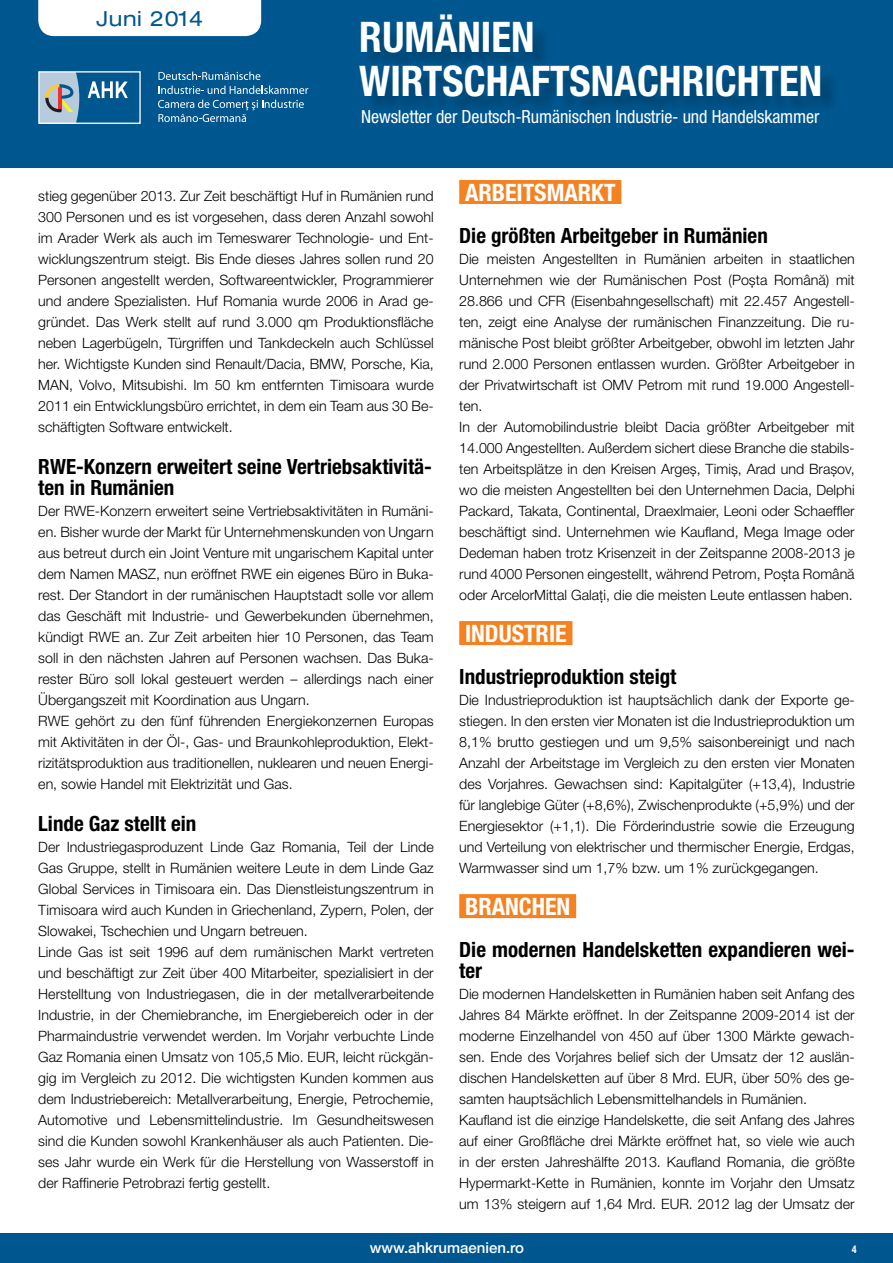
<style>
.page{position:relative;width:893px;height:1263px;background:#fff}
.page>*{position:absolute;margin:0;border:0;box-sizing:border-box;transform-origin:0 0}
.t1{font:700 condensed 42.3px/44px "Helvetica Neue LT Pro";color:#fff}
.t2{font:700 condensed 24px "Helvetica Neue LT Pro";color:#fff}
.t3{font:700 condensed 21px/21px "Helvetica Neue LT Pro";color:#000}
.t4{font:expanded 20.85px "Helvetica Neue LT Pro";letter-spacing:.03em;color:#005790}
.t5{font:condensed 18px "Helvetica Neue LT Pro";letter-spacing:-.005em;color:#fff}
.t6{font:500 15px "Helvetica Neue LT Pro";color:#fff}
.t7{font:300 14.25px/21px "Helvetica Neue LT Pro";color:#000}
.t8{font:700 condensed 10.5px "Helvetica Neue LT Pro";color:#fff}
</style>
<div class="page">
<div style="left:0;top:1233px;width:893px;height:30px;background:#005790"></div>
<div style="left:0;top:0;width:893px;height:168px;background:#005790"></div>
<div style="left:38px;top:0;width:223px;height:36px;background:#fff"></div>
<div style="left:40px;top:72px;width:100px;height:51px;background:#b7cbdc"></div>
<svg style="left:45px;top:73px;width:94px;height:49px"></svg>
<div style="left:38px;top:71px;width:103px;height:53px;border:1px solid #fff"></div>
<svg style="left:158px;top:72px;width:102px;height:8px"></svg>
<svg style="left:159px;top:86px;width:149px;height:8px"></svg>
<svg style="left:158px;top:100px;width:146px;height:22px"></svg>
<div style="left:363px;top:16px;width:476px;height:99px;background:#000;opacity:.25"></div>
<div style="left:459px;top:180px;width:162px;height:24px;background:#f58220"></div>
<div style="left:459px;top:621px;width:113px;height:24px;background:#f58220"></div>
<div style="left:459px;top:894px;width:117px;height:24px;background:#f58220"></div>
<h3 class="t4" style="left:96px;top:7px;width:108px">Juni 2014</h3>
<h1 class="t1" style="left:359px;top:14px;width:464px">Rumänien<br>Wirtschaftsnachrichten</h1>
<p class="t5" style="left:361px;top:106px;width:460px">Newsletter der Deutsch-Rumänischen Industrie- und Handelskammer</p>
<p class="t7" style="left:38px;top:185px;width:397px;text-align:justify">stieg gegenüber 2013. Zur Zeit beschäftigt Huf in Rumänien rund 300 Personen und es ist vorgesehen, dass deren Anzahl sowohl im Arader Werk als auch im Temeswarer Technologie- und Ent&shy;wicklungszentrum steigt. Bis Ende dieses Jahres sollen rund 20<br>Personen angestellt werden, Softwareentwickler, Programmierer und andere Spezialisten. Huf Romania wurde 2006 in Arad ge&shy;gründet. Das Werk stellt auf rund 3.000 qm Produktionsfläche neben Lagerbügeln, Türgriffen und Tankdeckeln auch Schlüssel her. Wichtigste Kunden sind Renault/Dacia, BMW, Porsche, Kia, MAN, Volvo, Mitsubishi. Im 50 km entfernten Timisoara wurde 2011 ein Entwicklungsbüro errichtet, in dem ein Team aus 30 Be&shy;schäftigten Software entwickelt.</p>
<h3 class="t3" style="left:38px;top:456px;width:395px">RWE-Konzern erweitert seine Vertriebsaktivitä&shy;ten in Rumänien</h3>
<p class="t7" style="left:38px;top:500px;width:397px">Der RWE-Konzern erweitert seine Vertriebsaktivitäten in Rumäni&shy;en. Bisher wurde der Markt für Unternehmenskunden von Ungarn aus betreut durch ein Joint Venture mit ungarischem Kapital unter dem Namen MASZ, nun eröffnet RWE ein eigenes Büro in Buka&shy;rest. Der Standort in der rumänischen Hauptstadt solle vor allem das Geschäft mit Industrie- und Gewerbekunden übernehmen, kündigt RWE an. Zur Zeit arbeiten hier 10 Personen, das Team soll in den nächsten Jahren auf Personen wachsen. Das Buka&shy;rester Büro soll lokal gesteuert werden – allerdings nach einer Übergangszeit mit Koordination aus Ungarn.<br>RWE gehört zu den fünf führenden Energiekonzernen Europas mit Aktivitäten in der Öl-, Gas- und Braunkohleproduktion, Elekt&shy;rizitätsproduktion aus traditionellen, nuklearen und neuen Energi&shy;en, sowie Handel mit Elektrizität und Gas.</p>
<h3 class="t3" style="left:38px;top:813px;width:160px">Linde Gaz stellt ein</h3>
<p class="t7" style="left:38px;top:836px;width:397px">Der Industriegasproduzent Linde Gaz Romania, Teil der Linde Gas Gruppe, stellt in Rumänien weitere Leute in dem Linde Gaz Global Services in Timisoara ein. Das Dienstleistungszentrum in Timisoara wird auch Kunden in Griechenland, Zypern, Polen, der Slowakei, Tschechien und Ungarn betreuen.<br>Linde Gas ist seit 1996 auf dem rumänischen Markt vertreten und beschäftigt zur Zeit über 400 Mitarbeiter, spezialisiert in der Herstelltung von Industriegasen, die in der metallverarbeitende Industrie, in der Chemiebranche, im Energiebereich oder in der Pharmaindustrie verwendet werden. Im Vorjahr verbuchte Linde Gaz Romania einen Umsatz von 105,5 Mio. EUR, leicht rückgän&shy;gig im Vergleich zu 2012. Die wichtigsten Kunden kommen aus dem Industriebereich: Metallverarbeitung, Energie, Petrochemie, Automotive und Lebensmittelindustrie. Im Gesundheitswesen sind die Kunden sowohl Krankenhäuser als auch Patienten. Die&shy;ses Jahr wurde ein Werk für die Herstellung von Wasserstoff in der Raffinerie Petrobrazi fertig gestellt.</p>
<h2 class="t2" style="left:465px;top:178px;width:152px">Arbeitsmarkt</h2>
<h3 class="t3" style="left:459px;top:225px;width:310px">Die größten Arbeitgeber in Rumänien</h3>
<p class="t7" style="left:459px;top:248px;width:397px">Die meisten Angestellten in Rumänien arbeiten in staatlichen Unternehmen wie der Rumänischen Post (Poșta Română) mit 28.866 und CFR (Eisenbahngesellschaft) mit 22.457 Angestell&shy;ten, zeigt eine Analyse der rumänischen Finanzzeitung. Die ru&shy;mänische Post bleibt größter Arbeitgeber, obwohl im letzten Jahr rund 2.000 Personen entlassen wurden. Größter Arbeitgeber in der Privatwirtschaft ist OMV Petrom mit rund 19.000 Angestell&shy;ten.<br>In der Automobilindustrie bleibt Dacia größter Arbeitgeber mit 14.000 Angestellten. Außerdem sichert diese Branche die stabils&shy;ten Arbeitsplätze in den Kreisen Argeş, Timiş, Arad und Braşov, wo die meisten Angestellten bei den Unternehmen Dacia, Delphi Packard, Takata, Continental, Draexlmaier, Leoni oder Schaeffler beschäftigt sind. Unternehmen wie Kaufland, Mega Image oder Dedeman haben trotz Krisenzeit in der Zeitspanne 2008-2013 je rund 4000 Personen eingestellt, während Petrom, Poșta Română oder ArcelorMittal Galați, die die meisten Leute entlassen haben.</p>
<h2 class="t2" style="left:465px;top:619px;width:103px">Industrie</h2>
<h3 class="t3" style="left:459px;top:666px;width:219px">Industrieproduktion steigt</h3>
<p class="t7" style="left:459px;top:689px;width:397px;text-align:justify">Die Industrieproduktion ist hauptsächlich dank der Exporte ge&shy;stiegen. In den ersten vier Monaten ist die Industrieproduktion um 8,1% brutto gestiegen und um 9,5% saisonbereinigt und nach Anzahl der Arbeitstage im Vergleich zu den ersten vier Monaten des Vorjahres. Gewachsen sind: Kapitalgüter (+13,4), Industrie für langlebige Güter (+8,6%), Zwischenprodukte (+5,9%) und der Energiesektor (+1,1). Die Förderindustrie sowie die Erzeugung und Verteilung von elektrischer und thermischer Energie, Erdgas, Warmwasser sind um 1,7% bzw. um 1% zurückgegangen.</p>
<h2 class="t2" style="left:465px;top:892px;width:107px">branchen</h2>
<h3 class="t3" style="left:459px;top:939px;width:397px">Die modernen Handelsketten expandieren wei&shy;ter</h3>
<p class="t7" style="left:459px;top:983px;width:397px">Die modernen Handelsketten in Rumänien haben seit Anfang des Jahres 84 Märkte eröffnet. In der Zeitspanne 2009-2014 ist der moderne Einzelhandel von 450 auf über 1300 Märkte gewach&shy;sen. Ende des Vorjahres belief sich der Umsatz der 12 auslän&shy;dischen Handelsketten auf über 8 Mrd. EUR, über 50% des ge&shy;samten hauptsächlich Lebensmittelhandels in Rumänien.<br>Kaufland ist die einzige Handelskette, die seit Anfang des Jahres auf einer Großfläche drei Märkte eröffnet hat, so viele wie auch in der ersten Jahreshälfte 2013. Kaufland Romania, die größte Hypermarkt-Kette in Rumänien, konnte im Vorjahr den Umsatz um 13% steigern auf 1,64 Mrd. EUR. 2012 lag der Umsatz der</p>
<p class="t6" style="left:370px;top:1239px;width:156px">www.ahkrumaenien.ro</p>
<p class="t8" style="left:852px;top:1242px;width:6px">4</p>
</div>
